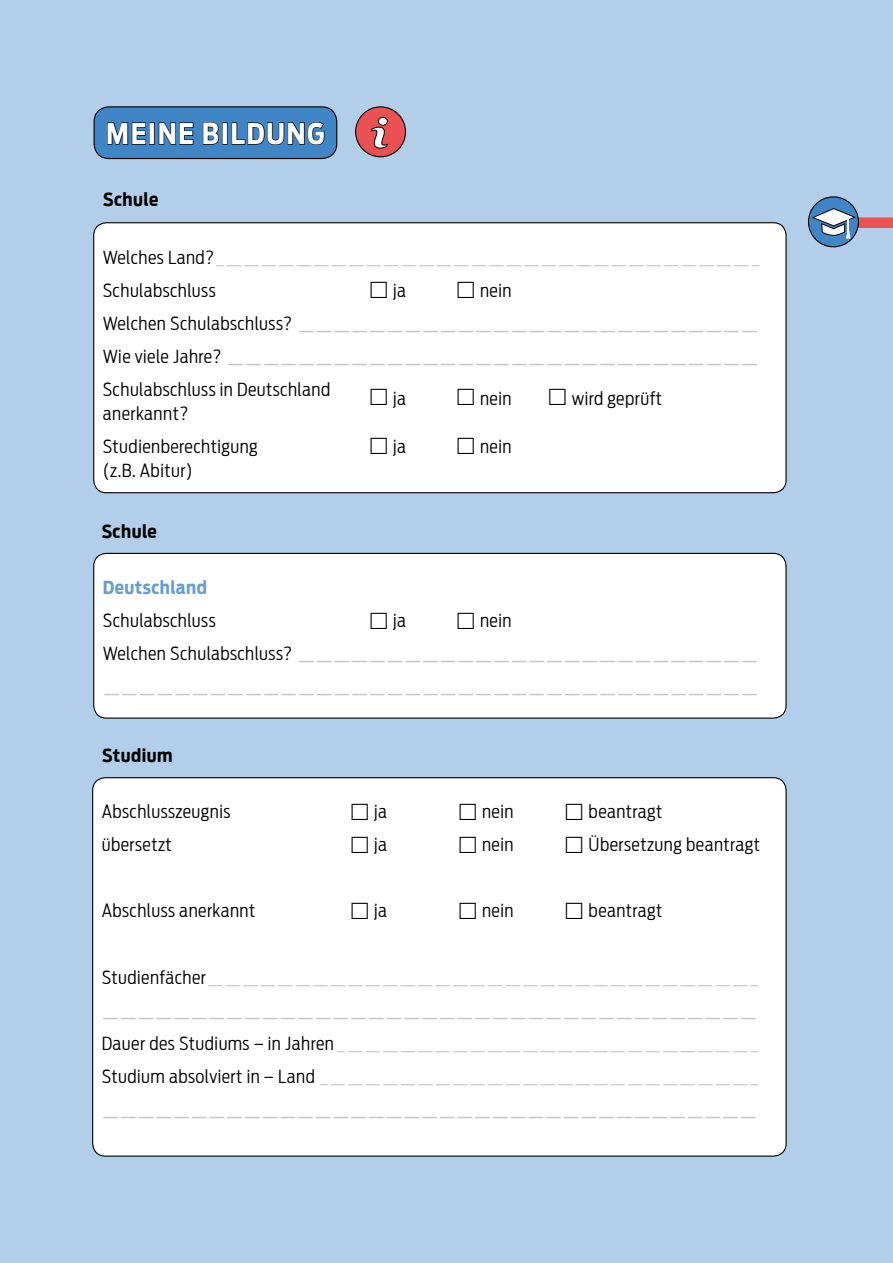
<style>
.page{position:relative;width:893px;height:1263px;background:#b3cee8}
.page>*{position:absolute;margin:0;border:0;box-sizing:border-box;transform-origin:0 0}
.t1{font:700 28.5px "Antenna Cond";letter-spacing:.05em;color:#fff}
.t2{font:300 18px/33px "Antenna Cond";letter-spacing:.025em;color:#c6c6c6}
.t3{font:500 18px/33px "Antenna Cond";color:#c6c6c6}
.t4{font:300 18px "Antenna Cond";letter-spacing:.025em;color:#000}
.t5{font:700 18px "Antenna Cond";letter-spacing:.025em;color:#000}
.t6{font:700 18px "Antenna Cond";letter-spacing:.025em;color:#679dd1}
.s1{color:#000}
.s2{font-weight:300;color:#000}
.s3{font-weight:500}
</style>
<div class="page">
<div style="left:94px;top:223px;width:692px;height:270px;background:#fff;border-radius:13px"></div>
<div style="left:94px;top:553px;width:692px;height:165px;background:#fff;border-radius:13px"></div>
<div style="left:93px;top:553px;width:694px;height:166px;border:1px solid #000;border-radius:13px"></div>
<div style="left:93px;top:778px;width:693px;height:378px;background:#fff;border-radius:13px"></div>
<div style="left:856px;top:217px;width:37px;height:11px;background:#ea5153"></div>
<svg style="left:808px;top:197px;width:50px;height:50px"></svg>
<div style="left:808px;top:196px;width:51px;height:51px;border:1px solid #000;border-radius:50%"></div>
<svg style="left:812px;top:208px;width:45px;height:40px;background:#7b9fc1"></svg>
<div style="left:94px;top:107px;width:243px;height:52px;background:#4085c6;border-radius:15px"></div>
<div style="left:94px;top:106px;width:243px;height:53px;border:1px solid #000;border-radius:15px"></div>
<svg style="left:107px;top:122px;width:39px;height:23px"></svg>
<div style="left:149px;top:122px;width:6px;height:23px;border:1px solid #000"></div>
<svg style="left:158px;top:122px;width:36px;height:23px"></svg>
<svg style="left:202px;top:122px;width:17px;height:23px"></svg>
<div style="left:222px;top:122px;width:6px;height:23px;border:1px solid #000"></div>
<svg style="left:231px;top:122px;width:94px;height:23px"></svg>
<div style="left:356px;top:107px;width:50px;height:50px;background:#ea5153;border-radius:50%"></div>
<div style="left:355px;top:106px;width:51px;height:51px;border:1px solid #000;border-radius:50%"></div>
<svg style="left:370px;top:117px;width:18px;height:32px"></svg>
<h1 class="t1" style="left:106px;top:117px;width:220px">MEINE BILDUNG</h1>
<p class="t5" style="left:103px;top:189px;width:57px">Schule</p>
<p class="t2" style="left:103px;top:240px;width:657px"><span class="s1">Welches Land?</span> __ __ __ __ __ __ __ __ __ __ __ __ __ __ __ __ __ __ __ __ __ __ __ __ __ __ __ __ __ __ __<br><span class="s1">Schulabschluss</span></p>
<p class="t4" style="left:393px;top:280px;width:14px">ja</p>
<p class="t4" style="left:480px;top:280px;width:33px">nein</p>
<p class="t3" style="left:103px;top:306px;width:229px"><span class="s2">Welchen Schulabschluss?</span> _____________________________________________________<br><span class="s2">Wie viele Jahre?</span> _____________________________________________________________<br><span class="s2">Schulabschluss in Deutschland</span></p>
<p class="t4" style="left:103px;top:403px;width:87px">anerkannt?</p>
<p class="t4" style="left:393px;top:388px;width:14px">ja</p>
<p class="t4" style="left:480px;top:388px;width:33px">nein</p>
<p class="t4" style="left:572px;top:388px;width:92px">wird geprüft</p>
<p class="t4" style="left:103px;top:436px;width:157px">Studienberechtigung</p>
<p class="t4" style="left:393px;top:436px;width:14px">ja</p>
<p class="t4" style="left:480px;top:436px;width:33px">nein</p>
<p class="t4" style="left:103px;top:460px;width:91px">(z.B. Abitur)</p>
<p class="t5" style="left:102px;top:520px;width:57px">Schule</p>
<p class="t6" style="left:103px;top:577px;width:106px">Deutschland</p>
<p class="t4" style="left:103px;top:610px;width:114px">Schulabschluss</p>
<p class="t4" style="left:393px;top:610px;width:14px">ja</p>
<p class="t4" style="left:480px;top:610px;width:33px">nein</p>
<p class="t3" style="left:103px;top:637px;width:648px"><span class="s2">Welchen Schulabschluss?</span> ____________________________________________________<br>_ __ __ __ __ __ __ __ __ __ __ __ __ __ __ __ __ __ __ __ __ __ __ __ __ __ __ __ __ __ __ __ __ __ __ __ __</p>
<p class="t5" style="left:102px;top:744px;width:72px">Studium</p>
<p class="t4" style="left:102px;top:801px;width:130px">Abschlusszeugnis</p>
<p class="t4" style="left:374px;top:801px;width:14px">ja</p>
<p class="t4" style="left:482px;top:801px;width:33px">nein</p>
<p class="t4" style="left:589px;top:801px;width:75px">beantragt</p>
<p class="t4" style="left:102px;top:834px;width:72px">übersetzt</p>
<p class="t4" style="left:374px;top:834px;width:14px">ja</p>
<p class="t4" style="left:482px;top:834px;width:33px">nein</p>
<p class="t4" style="left:589px;top:834px;width:173px">Übersetzung beantragt</p>
<p class="t4" style="left:102px;top:900px;width:155px">Abschluss anerkannt</p>
<p class="t4" style="left:374px;top:900px;width:14px">ja</p>
<p class="t4" style="left:482px;top:900px;width:33px">nein</p>
<p class="t4" style="left:589px;top:900px;width:75px">beantragt</p>
<p class="t2" style="left:102px;top:960px;width:657px;text-align:justify"><span class="s1">Studienfächer</span>_ __ __ __ __ __ __ __ __ __ __ __ __ __ __ __ __ __ __ __ __ __ __ __ __ __ __ __ __ __ __ __ <span class="s3">_ __ __ __ __ __ __ __ __ __ __ __ __ __ __ __ __ __ __ __ __ __ __ __ __ __ __ __ __ __ __ __ __ __ __ __ __ _ </span><span class="s1">Dauer des Studiums – in Jahren</span> __ __ __ __ __ __ __ __ __ __ __ __ __ __ __ __ __ __ __ __ __ __ __ __ <span class="s1">Studium absolviert in – Land</span> __ __ __ __ __ __ __ __ __ __ __ __ __ __ __ __ __ __ __ __ __ __ __ __ __ <span class="s3">_ __ __ __ __ __ __ __ __ __ __ __ __ __ __ __ __ __ __ __ __ __ __ __ __ __ __ __ __ __ __ __ __ __ __ __ __ _</span></p>
</div>
